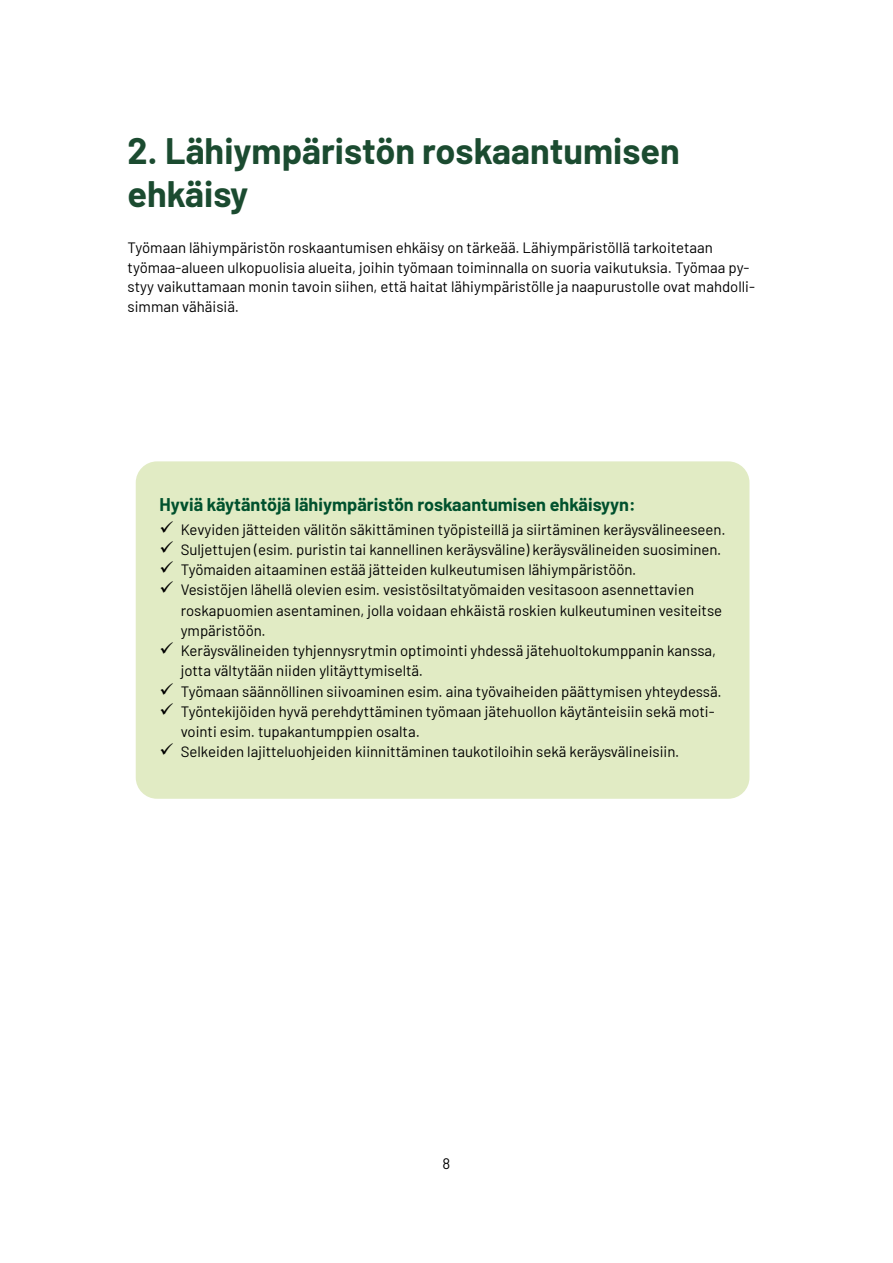
<style>
.page{position:relative;width:893px;height:1263px;background:#fff}
.page>*{position:absolute;margin:0;border:0;box-sizing:border-box;transform-origin:0 0}
.Otsikko1{font:700 36px/43.2px "Barlow";color:#1b4b30}
.Leipäteksti-ei-sisen{font:700 18px "Barlow";color:#00512d}
.luettelo_check{font:15px/20.2px "Barlow";color:#000}
</style>
<div class="page">
<div style="left:136px;top:461px;width:613px;height:338px;background:#e1ebc4;border-radius:21px"></div>
<h1 class="Otsikko1" style="left:128px;top:126px;width:554px">2. Lähiympäristön roskaantumisen ehkäisy</h1>
<p class="luettelo_check" style="left:128px;top:237px;width:629px;line-height:19.5px">Työmaan lähiympäristön roskaantumisen ehkäisy on tärkeää. Lähiympäristöllä tarkoitetaan työmaa-alueen ulkopuolisia alueita, joihin työmaan toiminnalla on suoria vaikutuksia. Työmaa py&shy;styy vaikuttamaan monin tavoin siihen, että haitat lähiympäristölle ja naapurustolle ovat mahdolli&shy;simman vähäisiä.</p>
<p class="Leipäteksti-ei-sisen" style="left:159px;top:491px;width:478px">Hyviä käytäntöjä lähiympäristön roskaantumisen ehkäisyyn:</p>
<p class="luettelo_check" style="left:181px;top:518px;width:546px">Kevyiden jätteiden välitön säkittäminen työpisteillä ja siirtäminen keräysvälineeseen.</p>
<p class="luettelo_check" style="left:181px;top:538px;width:542px">Suljettujen (esim. puristin tai kannellinen keräysväline) keräysvälineiden suosiminen.</p>
<p class="luettelo_check" style="left:181px;top:558px;width:457px">Työmaiden aitaaminen estää jätteiden kulkeutumisen lähiympäristöön.</p>
<p class="luettelo_check" style="left:181px;top:579px;width:543px">Vesistöjen lähellä olevien esim. vesistösiltatyömaiden vesitasoon asennettavien roskapuomien asentaminen, jolla voidaan ehkäistä roskien kulkeutuminen vesiteitse ympäristöön.</p>
<p class="luettelo_check" style="left:181px;top:639px;width:537px">Keräysvälineiden tyhjennysrytmin optimointi yhdessä jätehuoltokumppanin kanssa, jotta vältytään niiden ylitäyttymiseltä.</p>
<p class="luettelo_check" style="left:181px;top:680px;width:542px">Työmaan säännöllinen siivoaminen esim. aina työvaiheiden päättymisen yhteydessä.</p>
<p class="luettelo_check" style="left:181px;top:700px;width:535px">Työntekijöiden hyvä perehdyttäminen työmaan jätehuollon käytänteisiin sekä moti&shy;vointi esim. tupakantumppien osalta.</p>
<p class="luettelo_check" style="left:181px;top:741px;width:500px">Selkeiden lajitteluohjeiden kiinnittäminen taukotiloihin sekä keräysvälineisiin.</p>
<p class="luettelo_check" style="left:443px;top:1152px;width:9px">8</p>
</div>
